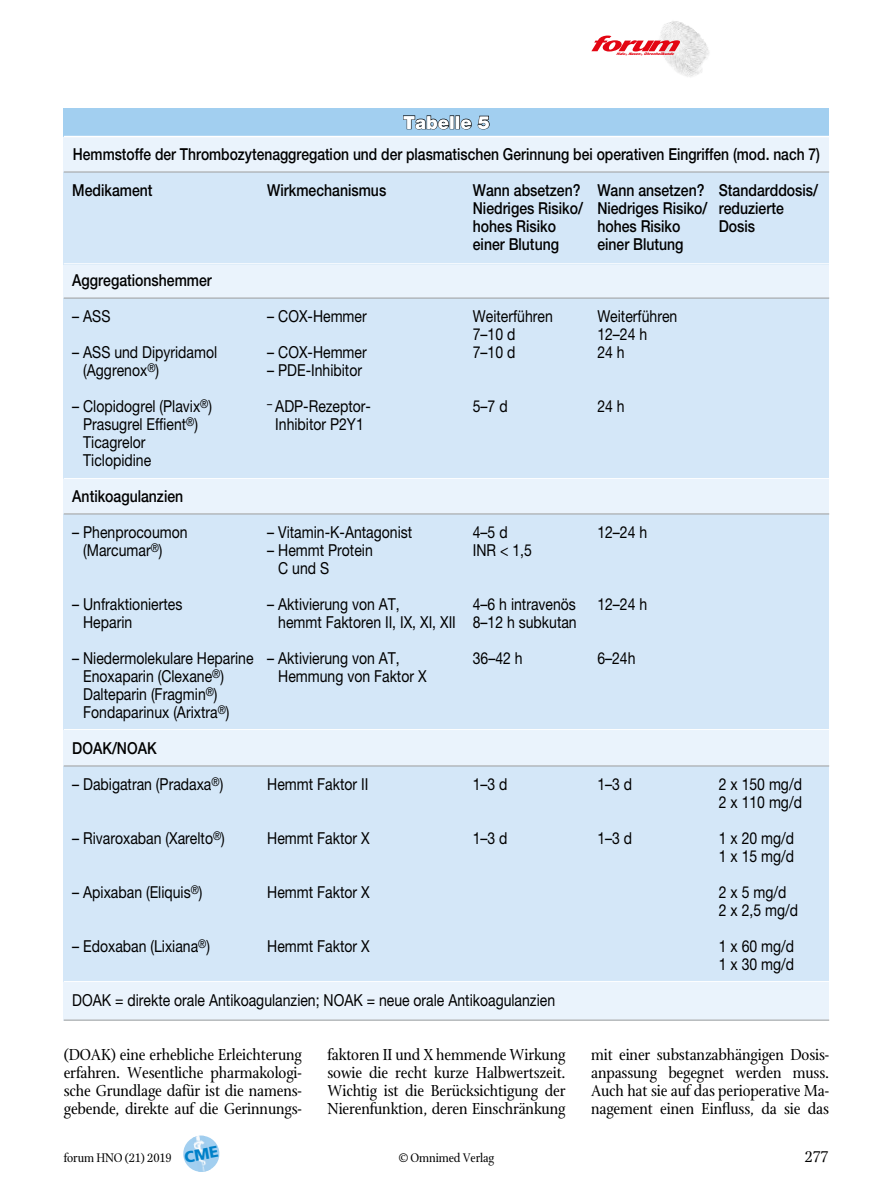
<style>
.page{position:relative;width:893px;height:1191px;background:#fff}
.page>*{position:absolute;margin:0;border:0;box-sizing:border-box;transform-origin:0 0}
.t1{font:900 18px "Helvetica Neue LT Std";color:#fff}
.t2{font:17.25px/18px "Stone Print";letter-spacing:-.01em;color:#000;text-align:justify}
.t3{font:16.5px/18px "Helvetica Neue LT Std";color:#000;scale:.85 1}
.t4{font:500 16.5px/18px "Helvetica Neue LT Std";color:#000;scale:.85 1}
.t5{font:500 16.5px/36px "Helvetica Neue LT Std";color:#000;scale:.84 1}
.t6{font:13.5px "Stone Print";letter-spacing:-.01em;color:#000}
.t7{font:italic 900 3.6px "Helvetica Neue";color:#e30613;scale:1.1 1}
</style>
<div class="page">
<img style="left:658px;top:21px;width:51px;height:56px">
<svg style="left:591px;top:36px;width:89px;height:15px"></svg>
<div style="left:64px;top:108px;width:765px;height:28px;background:#a2cff0"></div>
<div style="left:64px;top:137px;width:765px;height:883px;background:#eaf3fc"></div>
<div style="left:64px;top:172px;width:765px;height:92px;background:#d4e7f8"></div>
<div style="left:64px;top:298px;width:765px;height:180px;background:#d4e7f8"></div>
<div style="left:64px;top:514px;width:765px;height:215px;background:#d4e7f8"></div>
<div style="left:64px;top:766px;width:765px;height:215px;background:#d4e7f8"></div>
<hr style="left:64px;top:172px;width:765px;height:1px;background:#9d9d9c">
<hr style="left:64px;top:298px;width:765px;height:1px;background:#9d9d9c">
<hr style="left:64px;top:513px;width:765px;height:1px;background:#9d9d9c">
<hr style="left:64px;top:765px;width:765px;height:1px;background:#9d9d9c">
<hr style="left:64px;top:1019px;width:765px;height:1px;background:#9d9d9c">
<hr style="left:64px;top:263px;width:765px;height:1px;background:#fff">
<hr style="left:64px;top:478px;width:765px;height:1px;background:#fff">
<hr style="left:64px;top:729px;width:765px;height:1px;background:#fff">
<hr style="left:64px;top:981px;width:765px;height:1px;background:#fff">
<svg style="left:403px;top:115px;width:46px;height:15px"></svg>
<div style="left:455px;top:115px;width:5px;height:14px;border:1px solid #000"></div>
<svg style="left:460px;top:115px;width:30px;height:15px"></svg>
<svg style="left:183px;top:1135px;width:37px;height:37px"></svg>
<p class="t7" style="left:617px;top:51px;width:55px">Hals-, Nasen-, Ohrenheilkunde</p>
<p class="t1" style="left:403px;top:112px;width:88px">Tabelle 5</p>
<p class="t5" style="left:72px;top:136px;width:892px">Hemmstoffe der Thrombozytenaggregation und der plasmatischen Gerinnung bei operativen Eingriffen (mod. nach 7)<br>Medikament</p>
<p class="t4" style="left:267px;top:181px;width:141px">Wirkmechanismus</p>
<p class="t4" style="left:473px;top:181px;width:408px">Wann absetzen? Wann ansetzen? Standarddosis/<br>Niedriges Risiko/ Niedriges Risiko/ reduzierte hohes Risiko</p>
<p class="t4" style="left:597px;top:217px;width:99px">hohes Risiko</p>
<p class="t4" style="left:719px;top:217px;width:44px">Dosis</p>
<p class="t4" style="left:473px;top:235px;width:103px">einer Blutung</p>
<p class="t4" style="left:597px;top:235px;width:103px">einer Blutung</p>
<p class="t4" style="left:72px;top:271px;width:166px">Aggregationshemmer</p>
<p class="t3" style="left:72px;top:307px;width:46px">– ASS</p>
<p class="t3" style="left:267px;top:307px;width:119px">– COX-Hemmer</p>
<p class="t3" style="left:473px;top:307px;width:96px">Weiterführen</p>
<p class="t3" style="left:597px;top:307px;width:96px">Weiterführen</p>
<p class="t3" style="left:473px;top:325px;width:52px">7–10 d</p>
<p class="t3" style="left:597px;top:325px;width:60px">12–24 h</p>
<p class="t3" style="left:72px;top:343px;width:172px">– ASS und Dipyridamol</p>
<p class="t3" style="left:267px;top:343px;width:119px">– COX-Hemmer</p>
<p class="t3" style="left:473px;top:343px;width:52px">7–10 d</p>
<p class="t3" style="left:597px;top:343px;width:34px">24 h</p>
<p class="t3" style="left:83px;top:361px;width:91px">(Aggrenox<sup>®</sup>)</p>
<p class="t3" style="left:267px;top:361px;width:113px">– PDE-Inhibitor</p>
<p class="t3" style="left:72px;top:397px;width:166px">– Clopidogrel (Plavix<sup>®</sup>)</p>
<p class="t3" style="left:267px;top:397px;width:124px"><sup>–</sup> ADP-Rezeptor-</p>
<p class="t3" style="left:473px;top:397px;width:42px">5–7 d</p>
<p class="t3" style="left:597px;top:397px;width:34px">24 h</p>
<p class="t3" style="left:83px;top:415px;width:137px">Prasugrel Effient<sup>®</sup>)</p>
<p class="t3" style="left:275px;top:415px;width:106px">Inhibitor P2Y1</p>
<p class="t3" style="left:83px;top:433px;width:82px">Ticagrelor<br>Ticlopidine</p>
<p class="t4" style="left:72px;top:487px;width:132px">Antikoagulanzien</p>
<p class="t3" style="left:72px;top:523px;width:137px">– Phenprocoumon</p>
<p class="t3" style="left:267px;top:523px;width:172px">– Vitamin-K-Antagonist</p>
<p class="t3" style="left:473px;top:523px;width:42px">4–5 d</p>
<p class="t3" style="left:597px;top:523px;width:60px">12–24 h</p>
<p class="t3" style="left:83px;top:541px;width:95px">(Marcumar<sup>®</sup>)</p>
<p class="t3" style="left:267px;top:541px;width:126px">– Hemmt Protein</p>
<p class="t3" style="left:473px;top:541px;width:71px">INR &lt; 1,5</p>
<p class="t3" style="left:278px;top:559px;width:61px">C und S</p>
<p class="t3" style="left:72px;top:595px;width:131px">– Unfraktioniertes</p>
<p class="t3" style="left:267px;top:595px;width:157px">– Aktivierung von AT,</p>
<p class="t3" style="left:473px;top:595px;width:123px">4–6 h intravenös</p>
<p class="t3" style="left:597px;top:595px;width:60px">12–24 h</p>
<p class="t3" style="left:83px;top:613px;width:59px">Heparin</p>
<p class="t3" style="left:278px;top:613px;width:353px">hemmt Faktoren II, IX, XI, XII 8–12 h subkutan</p>
<p class="t3" style="left:72px;top:649px;width:387px">– Niedermolekulare Heparine – Aktivierung von AT,</p>
<p class="t3" style="left:473px;top:649px;width:60px">36–42 h</p>
<p class="t3" style="left:597px;top:649px;width:46px">6–24h</p>
<p class="t3" style="left:83px;top:667px;width:167px">Enoxaparin (Clexane<sup>®</sup>)</p>
<p class="t3" style="left:278px;top:667px;width:176px">Hemmung von Faktor X</p>
<p class="t3" style="left:83px;top:685px;width:174px">Dalteparin (Fragmin<sup>®</sup>)<br>Fondaparinux (Arixtra<sup>®</sup>)</p>
<p class="t4" style="left:72px;top:739px;width:101px">DOAK/NOAK</p>
<p class="t3" style="left:72px;top:775px;width:179px">– Dabigatran (Pradaxa<sup>®</sup>)</p>
<p class="t3" style="left:267px;top:775px;width:120px">Hemmt Faktor II</p>
<p class="t3" style="left:473px;top:775px;width:42px">1–3 d</p>
<p class="t3" style="left:597px;top:775px;width:42px">1–3 d</p>
<p class="t3" style="left:719px;top:775px;width:99px">2 x 150 mg/d<br>2 x 110 mg/d</p>
<p class="t3" style="left:72px;top:829px;width:181px">– Rivaroxaban (Xarelto<sup>®</sup>)</p>
<p class="t3" style="left:267px;top:829px;width:122px">Hemmt Faktor X</p>
<p class="t3" style="left:473px;top:829px;width:42px">1–3 d</p>
<p class="t3" style="left:597px;top:829px;width:42px">1–3 d</p>
<p class="t3" style="left:719px;top:829px;width:90px">1 x 20 mg/d<br>1 x 15 mg/d</p>
<p class="t3" style="left:72px;top:883px;width:155px">– Apixaban (Eliquis<sup>®</sup>)</p>
<p class="t3" style="left:267px;top:883px;width:122px">Hemmt Faktor X</p>
<p class="t3" style="left:719px;top:883px;width:95px">2 x 5 mg/d<br>2 x 2,5 mg/d</p>
<p class="t3" style="left:72px;top:937px;width:164px">– Edoxaban (Lixiana<sup>®</sup>)</p>
<p class="t3" style="left:267px;top:937px;width:122px">Hemmt Faktor X</p>
<p class="t3" style="left:719px;top:937px;width:90px">1 x 60 mg/d<br>1 x 30 mg/d</p>
<p class="t3" style="left:72px;top:991px;width:570px">DOAK = direkte orale Antikoagulanzien; NOAK = neue orale Antikoagulanzien</p>
<p class="t2" style="left:64px;top:1046px;width:240px">(DOAK) eine erhebliche Erleichterung erfahren. Wesentliche pharmakologi&shy;sche Grundlage dafür ist die namens&shy;gebende, direkte auf die Gerinnungs-</p>
<p class="t2" style="left:327px;top:1046px;width:240px">faktoren II und X hemmende Wirkung sowie die recht kurze Halbwertszeit.<br>Wichtig ist die Berücksichtigung der Nierenfunktion, deren Einschränkung</p>
<p class="t2" style="left:591px;top:1046px;width:240px">mit einer substanzabhängigen Dosis&shy;anpassung begegnet werden muss.<br>Auch hat sie auf das perioperative Ma&shy;nagement einen Einfluss, da sie das</p>
<p class="t6" style="left:64px;top:1149px;width:109px">forum HNO (21) 2019</p>
<p class="t6" style="left:399px;top:1149px;width:97px">© Omnimed Verlag</p>
<p class="t2" style="left:805px;top:1147px;width:25px">277</p>
</div>
